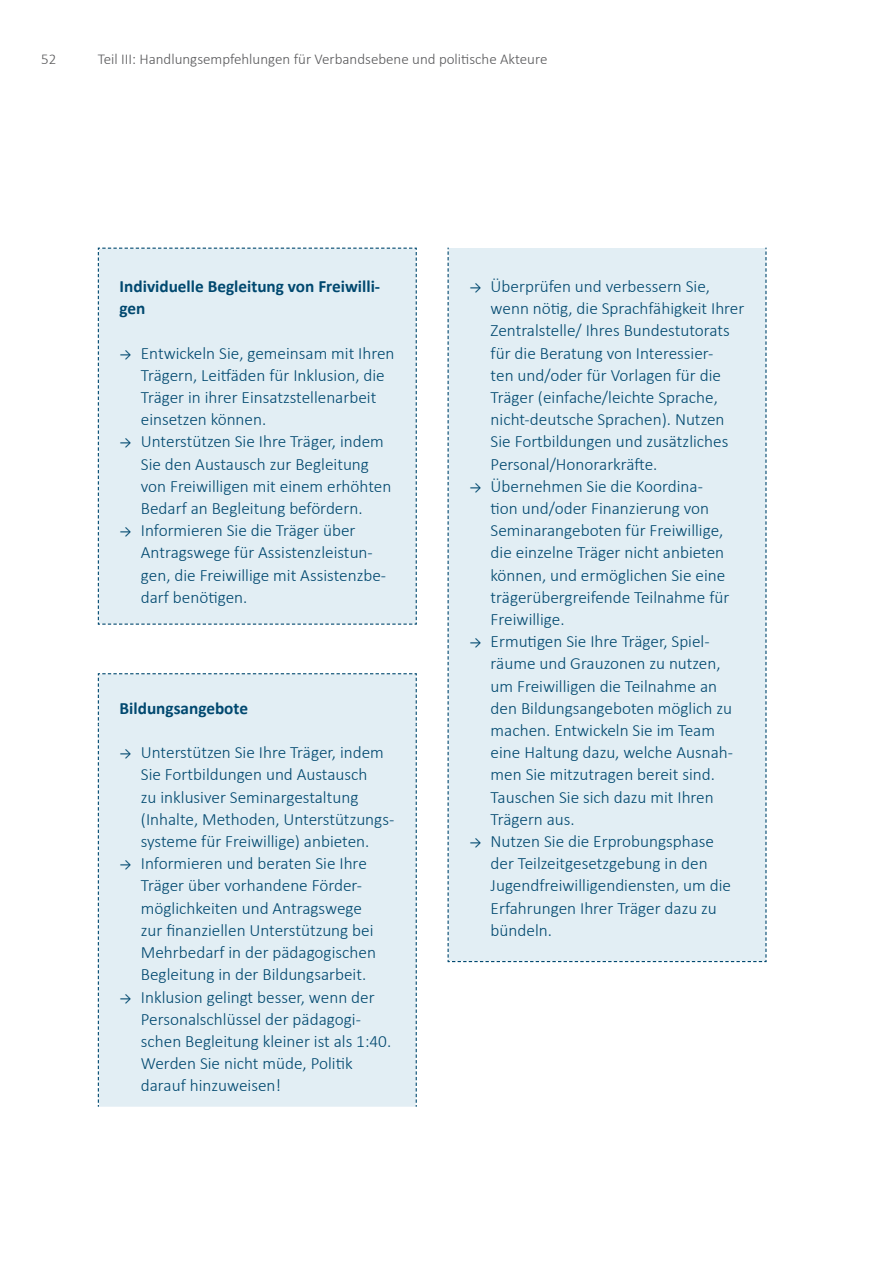
<style>
.page{position:relative;width:893px;height:1263px;background:#fff}
.page>*{position:absolute;margin:0;border:0;box-sizing:border-box;transform-origin:0 0}
.t1{font:300 17.25px/22.2px "Calibri";color:#00486f}
.H4_Kasten_mit_HG{font:700 17.25px/22.2px "Calibri";color:#00486f}
.t2{font:300 15px "Calibri";color:#58585a}
.s1{font-weight:400;font-size:13.5px}
</style>
<div class="page">
<div style="left:97px;top:247px;width:320px;height:378px;background:#e2eef4"></div>
<div style="left:97px;top:673px;width:320px;height:434px;background:#e2eef4"></div>
<div style="left:447px;top:247px;width:320px;height:716px;background:#e2eef4"></div>
<p class="t2" style="left:41px;top:50px;width:17px">52</p>
<p class="t2" style="left:98px;top:49px;width:451px">Teil III: Handlungsempfehlungen für Verbandsebene und politische Akteure</p>
<p class="H4_Kasten_mit_HG" style="left:120px;top:275px;width:262px">Individuelle Begleitung von Freiwilli&shy;gen</p>
<p class="t1" style="left:141px;top:341px;width:255px;text-indent:-21px"><span class="s1">→</span> Entwickeln Sie, gemeinsam mit Ihren Trägern, Leitfäden für Inklusion, die Träger in ihrer Einsatzstellenarbeit einsetzen können.</p>
<p class="t1" style="left:141px;top:430px;width:252px;text-indent:-21px"><span class="s1">→</span> Unterstützen Sie Ihre Träger, indem Sie den Austausch zur Begleitung von Freiwilligen mit einem erhöhten Bedarf an Begleitung befördern.</p>
<p class="t1" style="left:141px;top:519px;width:247px;text-indent:-21px"><span class="s1">→</span> Informieren Sie die Träger über<br>Antragswege für Assistenzleistun&shy;gen, die Freiwillige mit Assistenzbe&shy;darf benötigen.</p>
<p class="H4_Kasten_mit_HG" style="left:120px;top:697px;width:130px">Bildungsangebote</p>
<p class="t1" style="left:141px;top:741px;width:255px;text-indent:-21px"><span class="s1">→</span> Unterstützen Sie Ihre Träger, indem Sie Fortbildungen und Austausch<br>zu inklusiver Seminargestaltung (Inhalte, Methoden, Unterstützungs&shy;systeme für Freiwillige) anbieten.</p>
<p class="t1" style="left:141px;top:852px;width:237px;text-indent:-21px"><span class="s1">→</span> Informieren und beraten Sie Ihre Träger über vorhandene Förder&shy;möglichkeiten und Antragswege zur finanziellen Unterstützung bei Mehrbedarf in der pädagogischen Begleitung in der Bildungsarbeit.</p>
<p class="t1" style="left:141px;top:985px;width:252px;text-indent:-21px"><span class="s1">→</span> Inklusion gelingt besser, wenn der<br>Personalschlüssel der pädagogi&shy;schen Begleitung kleiner ist als 1:40.<br>Werden Sie nicht müde, Politik darauf hinzuweisen!</p>
<p class="t1" style="left:491px;top:274px;width:255px;text-indent:-21px"><span class="s1">→</span> Überprüfen und verbessern Sie, wenn nötig, die Sprachfähigkeit Ihrer Zentralstelle/ Ihres Bundestutorats für die Beratung von Interessier-<br>ten und/oder für Vorlagen für die Träger (einfache/leichte Sprache, nicht-deutsche Sprachen). Nutzen Sie Fortbildungen und zusätzliches Personal/Honorarkräfte.</p>
<p class="t1" style="left:491px;top:474px;width:240px;text-indent:-21px"><span class="s1">→</span> Übernehmen Sie die Koordina&shy;tion und/oder Finanzierung von<br>Seminarangeboten für Freiwillige, die einzelne Träger nicht anbieten können, und ermöglichen Sie eine trägerübergreifende Teilnahme für<br>Freiwillige.</p>
<p class="t1" style="left:491px;top:630px;width:244px;text-indent:-21px"><span class="s1">→</span> Ermutigen Sie Ihre Träger, Spiel&shy;räume und Grauzonen zu nutzen, um Freiwilligen die Teilnahme an den Bildungsangeboten möglich zu machen. Entwickeln Sie im Team eine Haltung dazu, welche Ausnah&shy;men Sie mitzutragen bereit sind.<br>Tauschen Sie sich dazu mit Ihren<br>Trägern aus.</p>
<p class="t1" style="left:491px;top:829px;width:242px;text-indent:-21px"><span class="s1">→</span> Nutzen Sie die Erprobungsphase der Teilzeitgesetzgebung in den<br>Jugendfreiwilligendiensten, um die<br>Erfahrungen Ihrer Träger dazu zu bündeln.</p>
</div>
